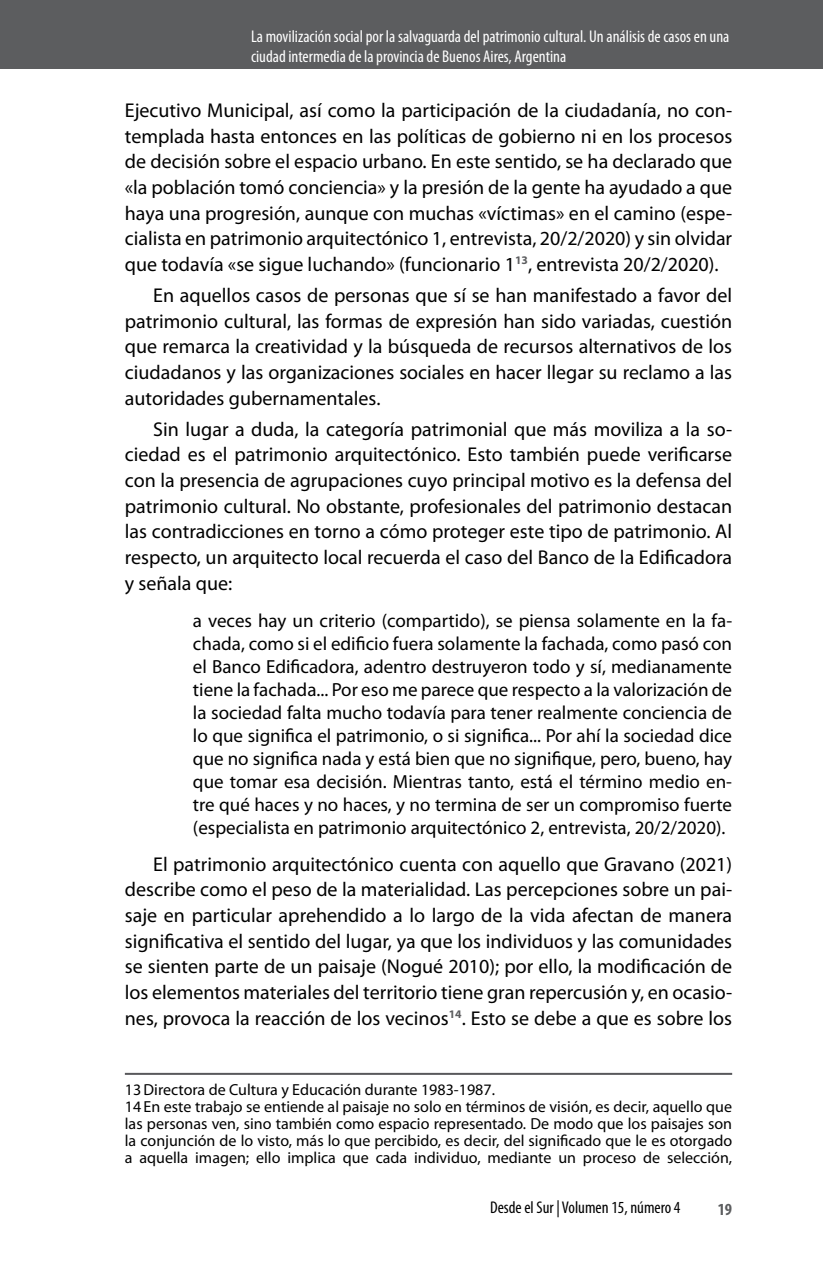
<style>
.page{position:relative;width:823px;height:1265px;background:#fff}
.page>*{position:absolute;margin:0;border:0;box-sizing:border-box;transform-origin:0 0}
.t1{font:20px/25.6px "Myriad Pro";color:#000;text-align:justify}
.t2{font:19px/23px "Myriad Pro";color:#000;text-align:justify}
.t3{font:condensed 17px/20px "Myriad Pro";color:#fff}
.t4{font:condensed 17px "Myriad Pro";color:#000}
.t5{font:700 condensed 17px "Myriad Pro";color:#5c5d5f}
.t6{font:16px/17px "Myriad Pro";color:#000}
</style>
<div class="page">
<div style="left:0;top:0;width:822px;height:68px;background:#5c5d5f"></div>
<hr style="left:125px;top:1072px;width:606px;height:2px;background:#58585b">
<p class="t3" style="left:251px;top:26px;width:479px">La movilización social por la salvaguarda del patrimonio cultural. Un análisis de casos en una ciudad intermedia de la provincia de Buenos Aires, Argentina</p>
<p class="t1" style="left:125px;top:97px;width:608px">Ejecutivo Municipal, así como la participación de la ciudadanía, no con&shy;templada hasta entonces en las políticas de gobierno ni en los procesos de decisión sobre el espacio urbano. En este sentido, se ha declarado que «la población tomó conciencia» y la presión de la gente ha ayudado a que haya una progresión, aunque con muchas «víctimas» en el camino (espe&shy;cialista en patrimonio arquitectónico 1, entrevista, 20/2/2020) y sin olvidar que todavía «se sigue luchando» (funcionario 1<sup>13</sup>, entrevista 20/2/2020).</p>
<p class="t1" style="left:125px;top:282px;width:608px;text-indent:28px">En aquellos casos de personas que sí se han manifestado a favor del patrimonio cultural, las formas de expresión han sido variadas, cuestión que remarca la creatividad y la búsqueda de recursos alternativos de los ciudadanos y las organizaciones sociales en hacer llegar su reclamo a las autoridades gubernamentales.</p>
<p class="t1" style="left:125px;top:416px;width:608px;text-indent:28px">Sin lugar a duda, la categoría patrimonial que más moviliza a la so&shy;ciedad es el patrimonio arquitectónico. Esto también puede verificarse con la presencia de agrupaciones cuyo principal motivo es la defensa del patrimonio cultural. No obstante, profesionales del patrimonio destacan las contradicciones en torno a cómo proteger este tipo de patrimonio. Al respecto, un arquitecto local recuerda el caso del Banco de la Edificadora y señala que:</p>
<p class="t2" style="left:193px;top:608px;width:540px">a veces hay un criterio (compartido), se piensa solamente en la fa&shy;chada, como si el edificio fuera solamente la fachada, como pasó con el Banco Edificadora, adentro destruyeron todo y sí, medianamente tiene la fachada... Por eso me parece que respecto a la valorización de la sociedad falta mucho todavía para tener realmente conciencia de lo que significa el patrimonio, o si significa... Por ahí la sociedad dice que no significa nada y está bien que no signifique, pero, bueno, hay que tomar esa decisión. Mientras tanto, está el término medio en&shy;tre qué haces y no haces, y no termina de ser un compromiso fuerte (especialista en patrimonio arquitectónico 2, entrevista, 20/2/2020).</p>
<p class="t1" style="left:125px;top:850px;width:608px;text-indent:28px">El patrimonio arquitectónico cuenta con aquello que Gravano (2021) describe como el peso de la materialidad. Las percepciones sobre un pai&shy;saje en particular aprehendido a lo largo de la vida afectan de manera significativa el sentido del lugar, ya que los individuos y las comunidades se sienten parte de un paisaje (Nogué 2010); por ello, la modificación de los elementos materiales del territorio tiene gran repercusión y, en ocasio&shy;nes, provoca la reacción de los vecinos<sup>14</sup>. Esto se debe a que es sobre los</p>
<p class="t6" style="left:125px;top:1080px;width:608px">13Directora de Cultura y Educación durante 1983-1987.<br>14 En este trabajo se entiende al paisaje no solo en términos de visión, es decir, aquello que las personas ven, sino también como espacio representado. De modo que los paisajes son la conjunción de lo visto, más lo que percibido, es decir, del significado que le es otorgado a aquella imagen; ello implica que cada individuo, mediante un proceso de selección,</p>
<p class="t4" style="left:489px;top:1196px;width:192px">Desde el Sur | Volumen 15, número 4</p>
<p class="t5" style="left:717px;top:1198px;width:16px">19</p>
</div>
